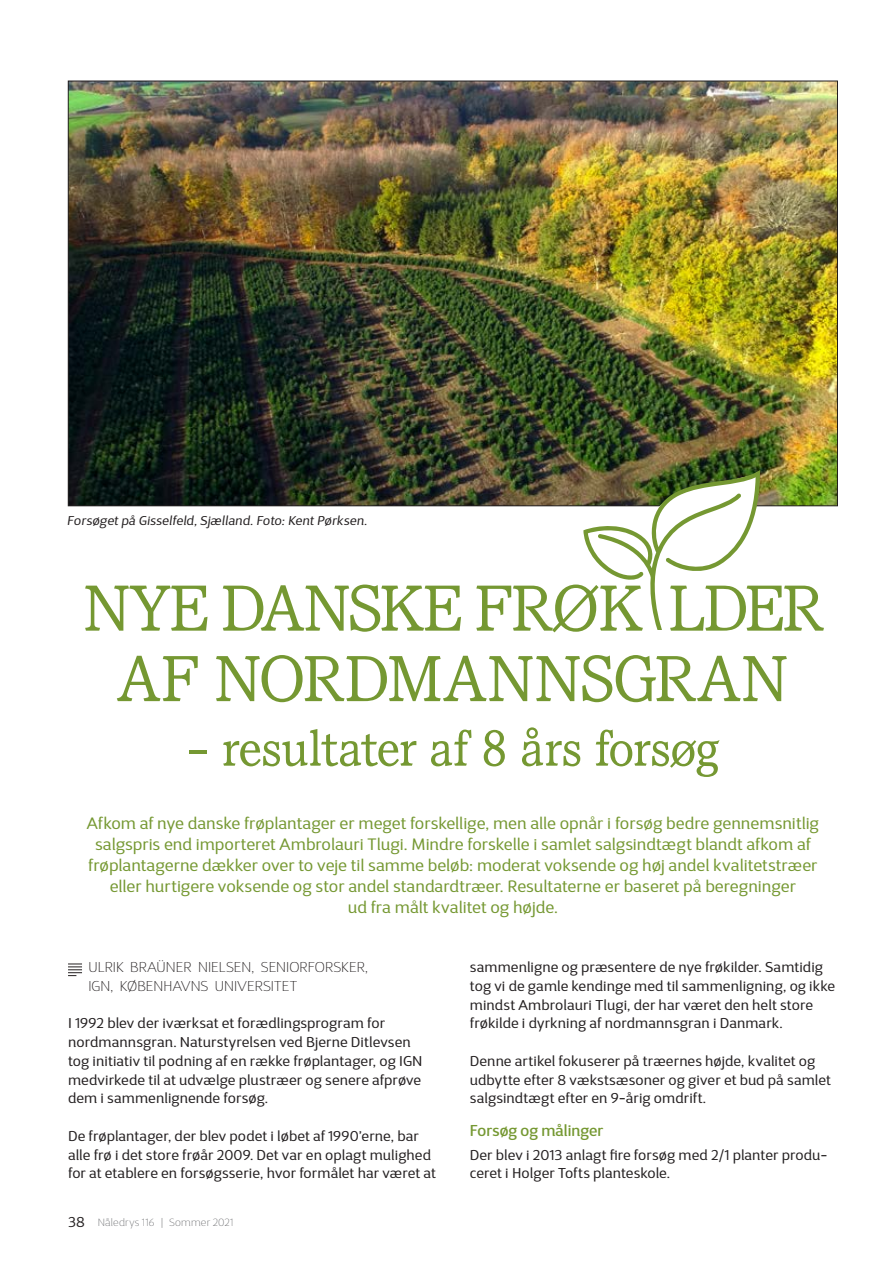
<style>
.page{position:relative;width:893px;height:1263px;background:#fff}
.page>*{position:absolute;margin:0;border:0;box-sizing:border-box;transform-origin:0 0}
.t1{font:67.5px/70.5px "Pacella ITC Std";letter-spacing:-.02em;color:#759832;text-align:center}
.t2{font:52.5px "Pacella ITC Std";letter-spacing:-.015em;color:#759832}
.t3{font:16.5px/21px "D Sari";letter-spacing:.005em;color:#759832;text-align:center}
.t4{font:500 15.75px "D Sari";color:#759832}
.t5{font:14.25px/18.8px "D Sari";letter-spacing:.01em;color:#231f20}
.t6{font:100 14.25px/18.8px "D Sari";letter-spacing:.005em;color:#231f20}
.t7{font:italic 12.75px "D Sari";letter-spacing:.015em;color:#231f20}
.t8{font:100 10.5px "D Sari";letter-spacing:.02em;color:#6c6d70}
.s1{font-weight:400;font-size:14.25px;color:#231f20}
</style>
<div class="page">
<svg style="left:68px;top:964px;width:14px;height:12px"></svg>
<img style="left:70px;top:83px;width:766px;height:421px">
<svg style="left:583px;top:468px;width:177px;height:162px"></svg>
<p class="t7" style="left:67px;top:513px;width:302px">Forsøget på Gisselfeld, Sjælland. Foto: Kent Pørksen.</p>
<h1 class="t1" style="left:83px;top:572px;width:741px">NYE DANSKE FRØK LDER<br>AF NORDMANNSGRAN</h1>
<h2 class="t2" style="left:187px;top:715px;width:533px">– resultater af 8 års forsøg</h2>
<p class="t3" style="left:87px;top:812px;width:734px">Afkom af nye danske frøplantager er meget forskellige, men alle opnår i forsøg bedre gennemsnitlig salgspris end importeret Ambrolauri Tlugi. Mindre forskelle i samlet salgsindtægt blandt afkom af frøplantagerne dækker over to veje til samme beløb: moderat voksende og høj andel kvalitetstræer eller hurtigere voksende og stor andel standardtræer. Resultaterne er baseret på beregninger<br>ud fra målt kvalitet og højde.</p>
<p class="t6" style="left:88px;top:958px;width:281px">ULRIK BRAÜNER NIELSEN, SENIORFORSKER,<br>IGN, KØBENHAVNS UNIVERSITET</p>
<p class="t5" style="left:68px;top:1014px;width:356px">I 1992 blev der iværksat et forædlingsprogram for nordmannsgran. Naturstyrelsen ved Bjerne Ditlevsen tog initiativ til podning af en række frøplantager, og IGN medvirkede til at udvælge plustræer og senere afprøve dem i sammenlignende forsøg.</p>
<p class="t5" style="left:68px;top:1126px;width:369px">De frøplantager, der blev podet i løbet af 1990’erne, bar alle frø i det store frøår 2009. Det var en oplagt mulighed for at etablere en forsøgsserie, hvor formålet har været at</p>
<p class="t8" style="left:68px;top:1216px;width:167px"><span class="s1">38</span> Nåledrys 116 | Sommer 2021</p>
<p class="t5" style="left:470px;top:957px;width:366px">sammenligne og præsentere de nye frøkilder. Samtidig tog vi de gamle kendinge med til sammenligning, og ikke mindst Ambrolauri Tlugi, der har været den helt store frøkilde i dyrkning af nordmannsgran i Danmark.</p>
<p class="t5" style="left:470px;top:1051px;width:363px">Denne artikel fokuserer på træernes højde, kvalitet og udbytte efter 8 vækstsæsoner og giver et bud på samlet salgsindtægt efter en 9-årig omdrift.</p>
<p class="t4" style="left:470px;top:1121px;width:135px">Forsøg og målinger</p>
<p class="t5" style="left:470px;top:1145px;width:359px">Der blev i 2013 anlagt fire forsøg med 2/1 planter produ&shy;ceret i Holger Tofts planteskole.</p>
</div>
